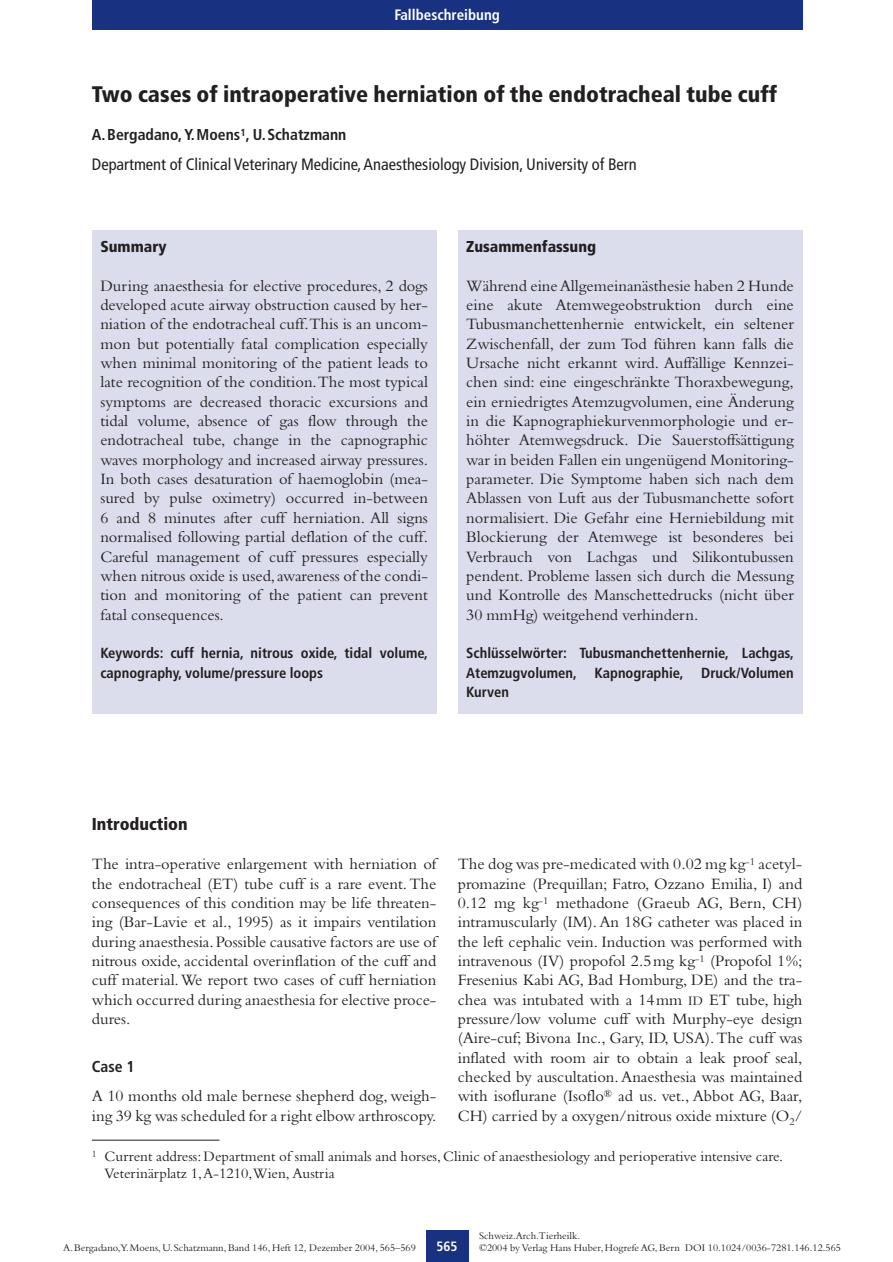
<style>
.page{position:relative;width:893px;height:1262px;background:#fff}
.page>*{position:absolute;margin:0;border:0;box-sizing:border-box;transform-origin:0 0}
.t1{font:900 condensed 22.5px "Frutiger";color:#231f20}
.t2{font:900 condensed 17.25px "Frutiger";color:#231f20}
.t3{font:16.5px/19.4px "Bembo";color:#231f20;text-align:justify}
.t4{font:condensed 16.5px "Frutiger";color:#231f20}
.t5{font:700 condensed 15.75px "Frutiger";color:#231f20}
.t6{font:900 condensed 15.75px "Frutiger";color:#231f20}
.t7{font:15px/17.2px "Bembo";color:#231f20}
.t8{font:700 condensed 15px "Frutiger";color:#fff}
.t9{font:700 condensed 14.7px/19.4px "Frutiger";color:#231f20}
.t10{font:700 condensed 13.5px "Frutiger";color:#fff}
.t11{font:10.5px "Bembo";color:#231f20}
.s1{font-size:13.5px}
</style>
<div class="page">
<div style="left:92px;top:0;width:710px;height:30px;background:#183181"></div>
<div style="left:426px;top:1229px;width:42px;height:32px;background:#183181"></div>
<div style="left:92px;top:230px;width:344px;height:484px;background:#dcddec"></div>
<div style="left:458px;top:230px;width:344px;height:484px;background:#dcddec"></div>
<hr style="left:92px;top:1139px;width:127px;height:1px;background:#231f20">
<p class="t8" style="left:394px;top:9px;width:107px">Fallbeschreibung</p>
<h1 class="t1" style="left:92px;top:85px;width:686px">Two cases of intraoperative herniation of the endotracheal tube cuff</h1>
<p class="t5" style="left:92px;top:128px;width:256px">A.Bergadano, Y.Moens<sup>1</sup>, U.Schatzmann</p>
<p class="t4" style="left:92px;top:158px;width:546px">Department of Clinical Veterinary Medicine, Anaesthesiology Division, University of Bern</p>
<p class="t6" style="left:100px;top:240px;width:68px">Summary</p>
<p class="t3" style="left:100px;top:277px;width:329px">During anaesthesia for elective procedures, 2 dogs developed acute airway obstruction caused by her&shy;niation of the endotracheal cuff.This is an uncom&shy;mon but potentially fatal complication especially when minimal monitoring of the patient leads to late recognition of the condition.The most typical symptoms are decreased thoracic excursions and tidal volume, absence of gas flow through the endotracheal tube, change in the capnographic waves morphology and increased airway pressures.<br>In both cases desaturation of haemoglobin (mea&shy;sured by pulse oximetry) occurred in-between 6 and 8 minutes after cuff herniation. All signs normalised following partial deflation of the cuff.<br>Careful management of cuff pressures especially when nitrous oxide is used,awareness of the condi&shy;tion and monitoring of the patient can prevent fatal consequences.</p>
<p class="t9" style="left:100px;top:644px;width:329px">Keywords: cuff hernia, nitrous oxide, tidal volume, capnography, volume/pressure loops</p>
<p class="t6" style="left:466px;top:240px;width:131px">Zusammenfassung</p>
<p class="t3" style="left:466px;top:277px;width:329px">Während eine Allgemeinanästhesie haben 2 Hunde eine akute Atemwegeobstruktion durch eine Tubusmanchettenhernie entwickelt, ein seltener Zwischenfall, der zum Tod führen kann falls die Ursache nicht erkannt wird. Auffällige Kennzei&shy;chen sind: eine eingeschränkte Thoraxbewegung, ein erniedrigtes Atemzugvolumen, eine Änderung in die Kapnographiekurvenmorphologie und er&shy;höhter Atemwegsdruck. Die Sauerstoffsättigung war in beiden Fallen ein ungenügend Monitoring&shy;parameter. Die Symptome haben sich nach dem Ablassen von Luft aus der Tubusmanchette sofort normalisiert. Die Gefahr eine Herniebildung mit Blockierung der Atemwege ist besonderes bei Verbrauch von Lachgas und Silikontubussen pendent. Probleme lassen sich durch die Messung und Kontrolle des Manschettedrucks (nicht über 30 mmHg) weitgehend verhindern.</p>
<p class="t9" style="left:466px;top:644px;width:329px;text-align:justify">Schlüsselwörter: Tubusmanchettenhernie, Lachgas, Atemzugvolumen, Kapnographie, Druck/Volumen Kurven</p>
<p class="t2" style="left:92px;top:817px;width:97px">Introduction</p>
<p class="t3" style="left:92px;top:856px;width:346px">The intra-operative enlargement with herniation of the endotracheal (ET) tube cuff is a rare event.The consequences of this condition may be life threaten&shy;ing (Bar-Lavie et al., 1995) as it impairs ventilation during anaesthesia.Possible causative factors are use of nitrous oxide, accidental overinflation of the cuff and cuff material.We report two cases of cuff herniation which occurred during anaesthesia for elective proce&shy;dures.</p>
<p class="t5" style="left:92px;top:1060px;width:44px">Case 1</p>
<p class="t3" style="left:92px;top:1088px;width:346px">A 10 months old male bernese shepherd dog, weigh&shy;ing 39 kg was scheduled for a right elbow arthroscopy.</p>
<p class="t3" style="left:457px;top:856px;width:346px">The dog was pre-medicated with 0.02 mg kg<sup>-1</sup> acetyl&shy;promazine (Prequillan; Fatro, Ozzano Emilia, I) and 0.12 mg kg<sup>-1</sup> methadone (Graeub AG, Bern, CH) intramuscularly (IM).An 18G catheter was placed in the left cephalic vein. Induction was performed with intravenous (IV) propofol 2.5mg kg<sup>-1</sup> (Propofol 1%; Fresenius Kabi AG, Bad Homburg, DE) and the tra&shy;chea was intubated with a 14mm <span class="s1">ID</span> ET tube, high pressure/low volume cuff with Murphy-eye design (Aire-cuf; Bivona Inc., Gary, ID, USA).The cuff was inflated with room air to obtain a leak proof seal, checked by auscultation. Anaesthesia was maintained with isoflurane (Isoflo<sup>®</sup> ad us. vet., Abbot AG, Baar, CH) carried by a oxygen/nitrous oxide mixture (O<sub>2</sub>/</p>
<p class="t7" style="left:105px;top:1148px;width:680px;text-indent:-13px"><sup>1</sup> Current address: Department of small animals and horses, Clinic of anaesthesiology and perioperative intensive care.<br>Veterinärplatz 1,A-1210,Wien, Austria</p>
<p class="t11" style="left:479px;top:1232px;width:103px">Schweiz.Arch.Tierheilk.</p>
<p class="t10" style="left:436px;top:1240px;width:23px">565</p>
<p class="t11" style="left:63px;top:1244px;width:354px">A.Bergadano,Y.Moens, U.Schatzmann, Band 146, Heft 12, Dezember 2004, 565–569</p>
<p class="t11" style="left:479px;top:1244px;width:363px">©2004 by Verlag Hans Huber, Hogrefe AG, Bern DOI 10.1024/0036-7281.146.12.565</p>
</div>
